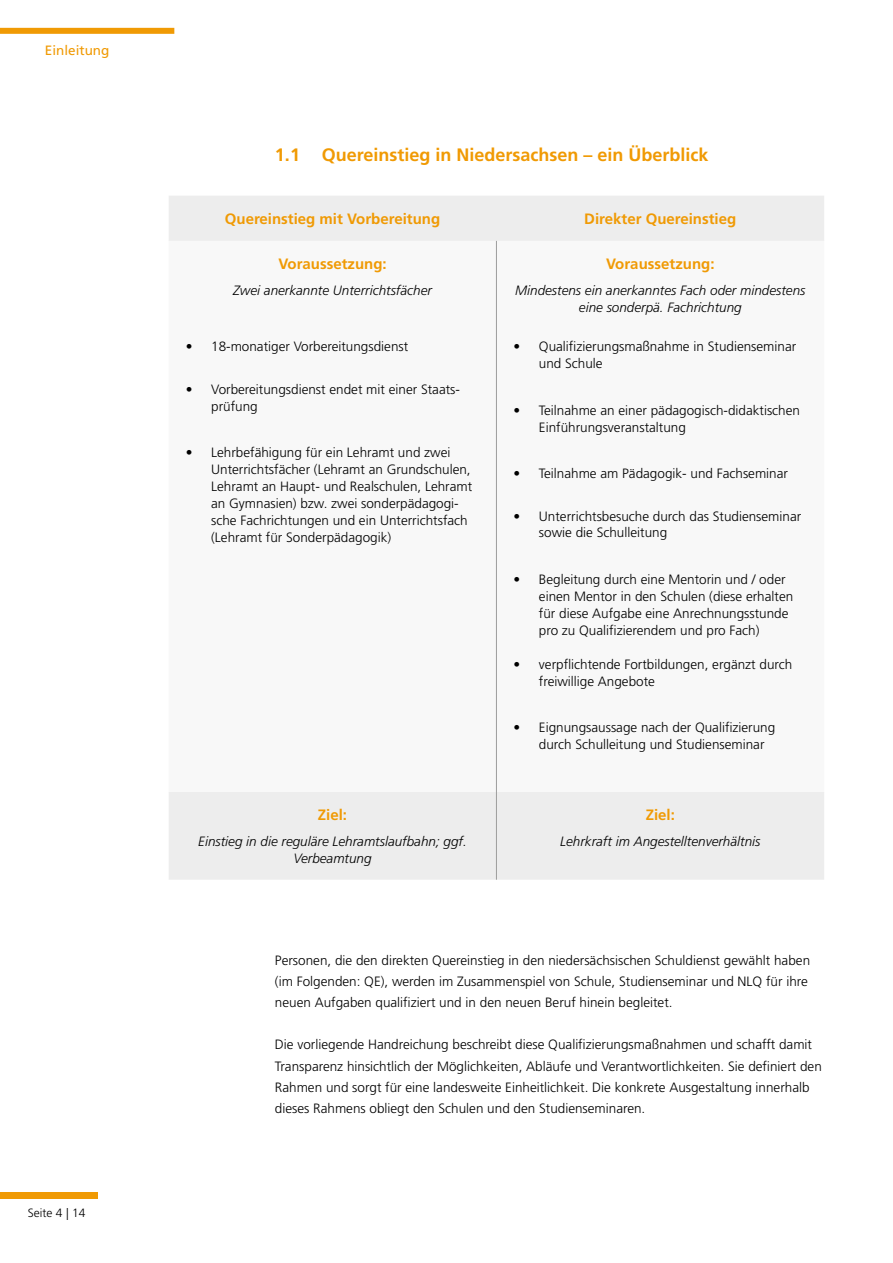
<style>
.page{position:relative;width:893px;height:1263px;background:#fff}
.page>*{position:absolute;margin:0;border:0;box-sizing:border-box;transform-origin:0 0}
.t1{font:700 18px "Frutiger LT Std";color:#f09a04}
.t2{font:700 15px "Frutiger LT Std";color:#f09a04}
.t3{font:300 13.5px/17px "Frutiger LT Std";color:#000}
.t4{font:italic 300 13.5px/17px "Frutiger LT Std";color:#000;text-align:center}
.t5{font:13.5px "Frutiger LT Std";color:#f09a04}
.t6{font:300 12px "Frutiger LT Std";color:#000}
</style>
<div class="page">
<div style="left:0;top:28px;width:174px;height:6px;background:#f09a04"></div>
<div style="left:0;top:1192px;width:98px;height:6px;background:#f09a04"></div>
<div style="left:169px;top:196px;width:655px;height:684px;background:#ededed"></div>
<svg style="left:169px;top:241px;width:655px;height:551px"></svg>
<hr style="left:496px;top:241px;width:1px;height:551px;background:#9d9d9c">
<hr style="left:496px;top:792px;width:1px;height:88px;background:#9d9d9c">
<p class="t5" style="left:45px;top:43px;width:66px">Einleitung</p>
<p class="t6" style="left:28px;top:1206px;width:59px">Seite 4 | 14</p>
<h1 class="t1" style="left:275px;top:144px;width:435px">1.1 Quereinstieg in Niedersachsen – ein Überblick</h1>
<p class="t2" style="left:225px;top:210px;width:217px">Quereinstieg mit Vorbereitung</p>
<p class="t2" style="left:584px;top:210px;width:154px">Direkter Quereinstieg</p>
<p class="t2" style="left:278px;top:255px;width:110px">Voraussetzung:</p>
<p class="t4" style="left:233px;top:282px;width:200px">Zwei anerkannte Unterrichtsfächer</p>
<p class="t2" style="left:606px;top:255px;width:110px">Voraussetzung:</p>
<p class="t4" style="left:515px;top:282px;width:292px">Mindestens ein anerkanntes Fach oder mindestens eine sonderpä. Fachrichtung</p>
<p class="t3" style="left:539px;top:338px;width:259px;text-indent:-26px">• Qualifizierungsmaßnahme in Studienseminar und Schule</p>
<p class="t3" style="left:539px;top:402px;width:263px;text-indent:-26px">• Teilnahme an einer pädagogisch-didaktischen<br>Einführungsveranstaltung</p>
<p class="t3" style="left:513px;top:465px;width:276px">• Teilnahme am Pädagogik- und Fachseminar</p>
<p class="t3" style="left:539px;top:508px;width:264px;text-indent:-26px">• Unterrichtsbesuche durch das Studienseminar sowie die Schulleitung</p>
<p class="t3" style="left:539px;top:571px;width:256px;text-indent:-26px">• Begleitung durch eine Mentorin und / oder einen Mentor in den Schulen (diese erhalten für diese Aufgabe eine Anrechnungsstunde pro zu Qualifizierendem und pro Fach)</p>
<p class="t3" style="left:539px;top:656px;width:255px;text-indent:-26px">• verpflichtende Fortbildungen, ergänzt durch freiwillige Angebote</p>
<p class="t3" style="left:539px;top:719px;width:238px;text-indent:-26px">• Eignungsaussage nach der Qualifizierung durch Schulleitung und Studienseminar</p>
<p class="t3" style="left:186px;top:338px;width:224px">• 18-monatiger Vorbereitungsdienst</p>
<p class="t3" style="left:211px;top:381px;width:250px;text-indent:-26px">• Vorbereitungsdienst endet mit einer Staats&shy;prüfung</p>
<p class="t3" style="left:211px;top:444px;width:263px;text-indent:-26px">• Lehrbefähigung für ein Lehramt und zwei Unterrichtsfächer (Lehramt an Grundschulen, Lehramt an Haupt- und Realschulen, Lehramt an Gymnasien) bzw. zwei sonderpädagogi&shy;sche Fachrichtungen und ein Unterrichtsfach (Lehramt für Sonderpädagogik)</p>
<p class="t2" style="left:318px;top:806px;width:31px">Ziel:</p>
<p class="t4" style="left:198px;top:833px;width:270px">Einstieg in die reguläre Lehramtslaufbahn; ggf.<br>Verbeamtung</p>
<p class="t2" style="left:646px;top:806px;width:31px">Ziel:</p>
<p class="t4" style="left:560px;top:833px;width:202px">Lehrkraft im Angestelltenverhältnis</p>
<p class="t3" style="left:275px;top:950px;width:537px;line-height:21.1px">Personen, die den direkten Quereinstieg in den niedersächsischen Schuldienst gewählt haben (im Folgenden: QE), werden im Zusammenspiel von Schule, Studienseminar und NLQ für ihre neuen Aufgaben qualifiziert und in den neuen Beruf hinein begleitet.</p>
<p class="t3" style="left:275px;top:1034px;width:548px;line-height:21.1px">Die vorliegende Handreichung beschreibt diese Qualifizierungsmaßnahmen und schafft damit Transparenz hinsichtlich der Möglichkeiten, Abläufe und Verantwortlichkeiten. Sie definiert den Rahmen und sorgt für eine landesweite Einheitlichkeit. Die konkrete Ausgestaltung innerhalb dieses Rahmens obliegt den Schulen und den Studienseminaren.</p>
</div>
